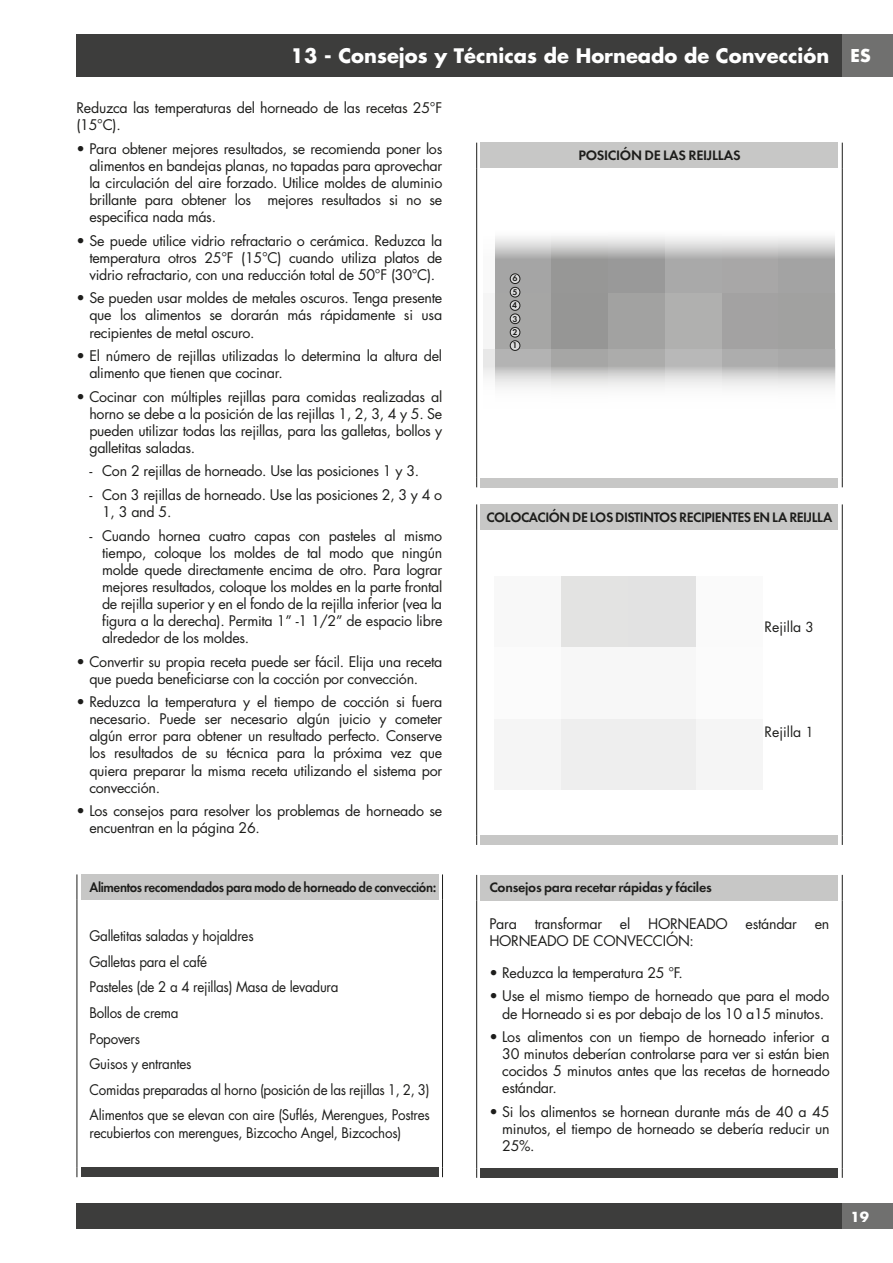
<style>
.page{position:relative;width:893px;height:1263px;background:#fff}
.page>*{position:absolute;margin:0;border:0;box-sizing:border-box;transform-origin:0 0}
.t1{font:700 19.5px "Futura";color:#fff}
.t2{font:700 17.25px "Futura";color:#fff}
.t3{font:14.25px/17.1px "Futura";letter-spacing:-.02em;color:#1d1d1b;text-align:justify}
.t4{font:14.25px/25.7px "Futura";letter-spacing:-.02em;color:#1d1d1b;scale:.94 1}
.t5{font:14.25px "Futura Dem Bld";letter-spacing:-.03em;color:#1d1d1b}
.t6{font:14.25px "Futura Dem Bld";letter-spacing:-.03em;color:#1d1d1b;scale:.93 1}
.t7{font:13.95px "Futura";color:#1d1d1b}
.t8{font:700 13.5px "Futura";color:#fff}
.t9{font:8.7px "Futura Dem Bld";color:#1d1d1b}
.s1{font-size:13.5px}
</style>
<div class="page">
<div style="left:77px;top:34px;width:765px;height:43px;background:#3d3d3c"></div>
<div style="left:842px;top:34px;width:51px;height:43px;background:#70706f"></div>
<div style="left:77px;top:1203px;width:765px;height:26px;background:#3d3d3c"></div>
<div style="left:842px;top:1203px;width:51px;height:26px;background:#70706f"></div>
<svg style="left:77px;top:874px;width:1px;height:26px"></svg>
<svg style="left:442px;top:874px;width:1px;height:26px"></svg>
<hr style="left:77px;top:900px;width:1px;height:268px;background:#1d1d1b">
<hr style="left:442px;top:900px;width:1px;height:268px;background:#1d1d1b">
<div style="left:81px;top:874px;width:357px;height:26px;background:#c7c7c6"></div>
<div style="left:81px;top:1168px;width:357px;height:9px;background:#3d3d3c"></div>
<svg style="left:476px;top:143px;width:1px;height:25px"></svg>
<svg style="left:842px;top:143px;width:1px;height:25px"></svg>
<hr style="left:476px;top:168px;width:1px;height:310px;background:#1d1d1b">
<hr style="left:842px;top:168px;width:1px;height:310px;background:#1d1d1b">
<div style="left:481px;top:143px;width:357px;height:25px;background:#c7c7c6"></div>
<img style="left:483px;top:258px;width:353px;height:108px">
<svg style="left:495px;top:236px;width:340px;height:22px;background:#d3d3d3"></svg>
<svg style="left:483px;top:366px;width:353px;height:22px"></svg>
<div style="left:510px;top:341px;width:10px;height:9px;background:#dbdbdb;border-radius:50%"></div>
<div style="left:510px;top:340px;width:10px;height:11px;border:1px solid #1d1d1b;border-radius:50%"></div>
<div style="left:510px;top:327px;width:10px;height:10px;background:#dbdbdb;border-radius:50%"></div>
<div style="left:510px;top:327px;width:10px;height:10px;border:1px solid #1d1d1b;border-radius:50%"></div>
<div style="left:510px;top:314px;width:10px;height:10px;background:#dbdbdb;border-radius:50%"></div>
<div style="left:510px;top:314px;width:10px;height:10px;border:1px solid #1d1d1b;border-radius:50%"></div>
<div style="left:510px;top:301px;width:10px;height:9px;background:#dbdbdb;border-radius:50%"></div>
<div style="left:510px;top:300px;width:10px;height:11px;border:1px solid #1d1d1b;border-radius:50%"></div>
<div style="left:510px;top:287px;width:10px;height:10px;background:#dbdbdb;border-radius:50%"></div>
<div style="left:510px;top:287px;width:10px;height:10px;border:1px solid #1d1d1b;border-radius:50%"></div>
<div style="left:510px;top:274px;width:10px;height:10px;background:#dbdbdb;border-radius:50%"></div>
<div style="left:510px;top:274px;width:10px;height:10px;border:1px solid #1d1d1b;border-radius:50%"></div>
<div style="left:481px;top:478px;width:357px;height:9px;background:#c7c7c6"></div>
<svg style="left:476px;top:504px;width:1px;height:26px"></svg>
<svg style="left:842px;top:504px;width:1px;height:26px"></svg>
<hr style="left:476px;top:530px;width:1px;height:305px;background:#1d1d1b">
<hr style="left:842px;top:530px;width:1px;height:305px;background:#1d1d1b">
<div style="left:481px;top:504px;width:357px;height:26px;background:#c7c7c6"></div>
<div style="left:481px;top:835px;width:357px;height:10px;background:#c7c7c6"></div>
<svg style="left:476px;top:875px;width:1px;height:25px"></svg>
<svg style="left:842px;top:875px;width:1px;height:25px"></svg>
<hr style="left:476px;top:900px;width:1px;height:268px;background:#1d1d1b">
<hr style="left:842px;top:900px;width:1px;height:268px;background:#1d1d1b">
<div style="left:481px;top:875px;width:357px;height:25px;background:#c7c7c6"></div>
<div style="left:481px;top:1168px;width:357px;height:10px;background:#3d3d3c"></div>
<h1 class="t1" style="left:291px;top:42px;width:540px">13 - Consejos y Técnicas de Horneado de Convección</h1>
<p class="t3" style="left:77px;top:100px;width:367px">Reduzca las temperaturas del horneado de las recetas 25°F (15°C).</p>
<p class="t3" style="left:89px;top:140px;width:354px;text-indent:-13px">• Para obtener mejores resultados, se recomienda poner los alimentos en bandejas planas, no tapadas para aprovechar la circulación del aire forzado. Utilice moldes de aluminio brillante para obtener los mejores resultados si no se especifica nada más.</p>
<p class="t3" style="left:89px;top:232px;width:354px;text-indent:-13px">• Se puede utilice vidrio refractario o cerámica. Reduzca la temperatura otros 25°F (15°C) cuando utiliza platos de vidrio refractario, con una reducción total de 50°F (30°C).</p>
<p class="t3" style="left:89px;top:290px;width:354px;text-indent:-13px">• Se pueden usar moldes de metales oscuros. Tenga presente que los alimentos se dorarán más rápidamente si usa recipientes de metal oscuro.</p>
<p class="t3" style="left:89px;top:347px;width:354px;text-indent:-13px">• El número de rejillas utilizadas lo determina la altura del alimento que tienen que cocinar.</p>
<p class="t3" style="left:89px;top:388px;width:355px;text-indent:-13px">• Cocinar con múltiples rejillas para comidas realizadas al horno se debe a la posición de las rejillas 1, 2, 3, 4 y 5. Se pueden utilizar todas las rejillas, para las galletas, bollos y galletitas saladas.</p>
<p class="t3" style="left:89px;top:463px;width:331px">- Con 2 rejillas de horneado. Use las posiciones 1 y 3.</p>
<p class="t3" style="left:102px;top:486px;width:342px;text-indent:-13px">- Con 3 rejillas de horneado. Use las posiciones 2, 3 y 4 o<br>1, 3 and 5.</p>
<p class="t3" style="left:102px;top:527px;width:342px;text-indent:-13px">- Cuando hornea cuatro capas con pasteles al mismo tiempo, coloque los moldes de tal modo que ningún molde quede directamente encima de otro. Para lograr mejores resultados, coloque los moldes en la parte frontal de rejilla superior y en el fondo de la rejilla inferior (vea la figura a la derecha). Permita 1” -1 1/2” de espacio libre alrededor de los moldes.</p>
<p class="t3" style="left:89px;top:653px;width:355px;text-indent:-13px">• Convertir su propia receta puede ser fácil. Elija una receta que pueda beneficiarse con la cocción por convección.</p>
<p class="t3" style="left:89px;top:693px;width:355px;text-indent:-13px">• Reduzca la temperatura y el tiempo de cocción si fuera necesario. Puede ser necesario algún juicio y cometer algún error para obtener un resultado perfecto. Conserve los resultados de su técnica para la próxima vez que quiera preparar la misma receta utilizando el sistema por convección.</p>
<p class="t3" style="left:89px;top:802px;width:354px;text-indent:-13px">• Los consejos para resolver los problemas de horneado se encuentran en la página 26.</p>
<p class="t5" style="left:578px;top:147px;width:164px">POSICIÓN DE LAS REIJLLAS</p>
<p class="t9" style="left:513px;top:273px;width:7px">6</p>
<p class="t9" style="left:513px;top:287px;width:7px">5</p>
<p class="t9" style="left:512px;top:300px;width:7px">4</p>
<p class="t9" style="left:513px;top:313px;width:7px">3</p>
<p class="t9" style="left:513px;top:327px;width:7px">2</p>
<p class="t9" style="left:513px;top:340px;width:7px">1</p>
<p class="t5" style="left:487px;top:509px;width:347px">COLOCACIÓN DE LOS DISTINTOS RECIPIENTES EN LA REIJLLA</p>
<p class="t7" style="left:765px;top:620px;width:51px">Rejilla <span class="s1">3</span></p>
<p class="t7" style="left:765px;top:725px;width:51px">Rejilla <span class="s1">1</span></p>
<p class="t6" style="left:90px;top:879px;width:374px">Alimentos recomendados para modo de horneado de convección:</p>
<p class="t4" style="left:90px;top:923px;width:363px">Galletitas saladas y hojaldres<br>Galletas para el café<br>Pasteles (de 2 a 4 rejillas) Masa de levadura<br>Bollos de crema<br>Popovers<br>Guisos y entrantes<br>Comidas preparadas al horno (posición de las rejillas 1, 2, 3)<br>Alimentos que se elevan con aire (Suflés, Merengues, Postres</p>
<p class="t4" style="left:90px;top:1119px;width:333px">recubiertos con merengues, Bizcocho Angel, Bizcochos)</p>
<p class="t5" style="left:489px;top:879px;width:224px">Consejos para recetar rápidas y fáciles</p>
<p class="t3" style="left:489px;top:915px;width:114px">Para transformar</p>
<p class="t3" style="left:489px;top:915px;width:342px;text-indent:131px">el HORNEADO estándar en<br>HORNEADO DE CONVECCIÓN:</p>
<p class="t3" style="left:489px;top:964px;width:195px">• Reduzca la temperatura 25 °F.</p>
<p class="t3" style="left:489px;top:988px;width:342px;text-align:center">• Use el mismo tiempo de horneado que para el modo de Horneado si es por debajo de los 10 a15 minutos.</p>
<p class="t3" style="left:502px;top:1028px;width:329px;text-indent:-13px">• Los alimentos con un tiempo de horneado inferior a 30 minutos deberían controlarse para ver si están bien cocidos 5 minutos antes que las recetas de horneado estándar.</p>
<p class="t3" style="left:502px;top:1103px;width:329px;text-indent:-13px">• Si los alimentos se hornean durante más de 40 a 45 minutos, el tiempo de horneado se debería reducir un 25%.</p>
<p class="t2" style="left:850px;top:46px;width:22px">ES</p>
<p class="t8" style="left:850px;top:1207px;width:20px">19</p>
</div>
